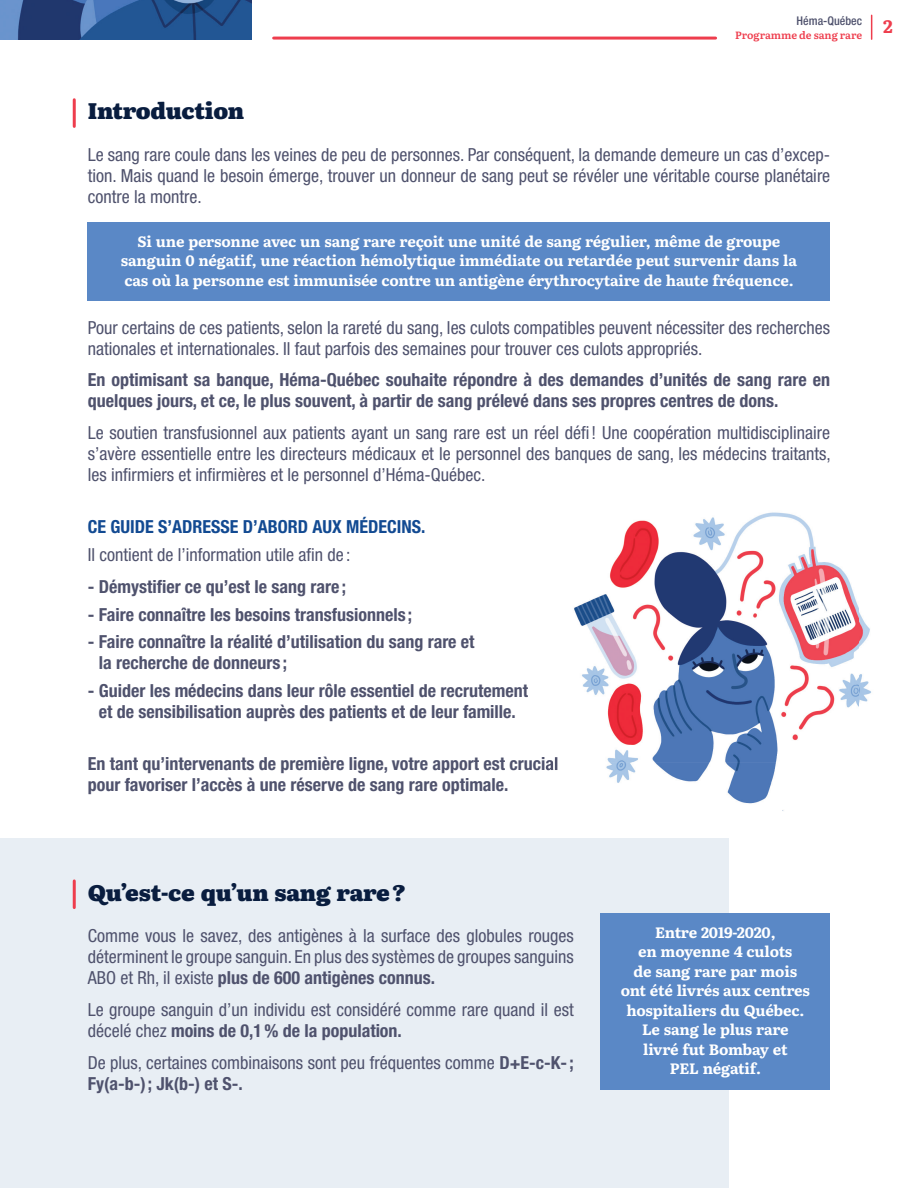
<style>
.page{position:relative;width:918px;height:1188px;background:#fff}
.page>*{position:absolute;margin:0;border:0;box-sizing:border-box;transform-origin:0 0}
.t1{font:900 22.5px "Literata";letter-spacing:-.015em;color:#091d3f}
.t2{font:condensed 18px/21px "Helvetica Neue";color:#4f526d;text-align:justify}
.t3{font:700 condensed 18px/21px "Helvetica Neue";color:#4f526d}
.t4{font:700 condensed 18px "Helvetica Neue";color:#124a92}
.t5{font:700 18px "Literata";color:#ee3d4d}
.t6{font:700 15px/19.5px "Literata";letter-spacing:-.015em;color:#fff;text-align:center}
.t7{font:500 condensed 12px "Helvetica Neue";color:#4f526d}
.t8{font:600 10.5px "Literata";letter-spacing:-.005em;color:#ee3d4d}
.s1{font-weight:700}
</style>
<div class="page">
<div style="left:0;top:838px;width:729px;height:350px;background:#e8eef4"></div>
<hr style="left:73px;top:100px;width:3px;height:26px;background:#ee3d4d">
<div style="left:88px;top:222px;width:742px;height:79px;background:#5a88c6"></div>
<img style="left:557px;top:512px;width:314px;height:299px">
<img style="left:546px;top:757px;width:11px;height:14px">
<hr style="left:73px;top:881px;width:3px;height:27px;background:#ee3d4d">
<div style="left:600px;top:913px;width:230px;height:176px;background:#5a88c6"></div>
<svg style="left:871px;top:15px;width:1px;height:24px"></svg>
<img style="left:0;top:0;width:252px;height:40px">
<hr style="left:274px;top:37px;width:442px;height:3px;background:#ee3d4d">
<p class="t7" style="left:797px;top:14px;width:67px">Héma-Québec</p>
<p class="t8" style="left:735px;top:27px;width:128px">Programme de sang rare</p>
<p class="t5" style="left:883px;top:12px;width:11px">2</p>
<p class="t1" style="left:88px;top:94px;width:158px">Introduction</p>
<p class="t2" style="left:88px;top:144px;width:744px">Le sang rare coule dans les veines de peu de personnes. Par conséquent, la demande demeure un cas d’excep&shy;tion. Mais quand le besoin émerge, trouver un donneur de sang peut se révéler une véritable course planétaire contre la montre.</p>
<p class="t6" style="left:121px;top:230px;width:678px">Si une personne avec un sang rare reçoit une unité de sang régulier, même de groupe sanguin 0 négatif, une réaction hémolytique immédiate ou retardée peut survenir dans la cas où la personne est immunisée contre un antigène érythrocytaire de haute fréquence.</p>
<p class="t2" style="left:88px;top:317px;width:744px">Pour certains de ces patients, selon la rareté du sang, les culots compatibles peuvent nécessiter des recherches nationales et internationales. Il faut parfois des semaines pour trouver ces culots appropriés.</p>
<p class="t3" style="left:88px;top:369px;width:744px">En optimisant sa banque, Héma-Québec souhaite répondre à des demandes d’unités de sang rare en quelques jours, et ce, le plus souvent, à partir de sang prélevé dans ses propres centres de dons.</p>
<p class="t2" style="left:88px;top:422px;width:745px">Le soutien transfusionnel aux patients ayant un sang rare est un réel défi ! Une coopération multidisciplinaire s’avère essentielle entre les directeurs médicaux et le personnel des banques de sang, les médecins traitants, les infirmiers et infirmières et le personnel d’Héma-Québec.</p>
<p class="t4" style="left:88px;top:516px;width:339px">CE GUIDE S’ADRESSE D’ABORD AUX MÉDECINS.</p>
<p class="t2" style="left:88px;top:544px;width:264px">Il contient de l’information utile afin de :</p>
<p class="t3" style="left:88px;top:576px;width:260px">- Démystifier ce qu’est le sang rare ;</p>
<p class="t3" style="left:88px;top:603px;width:326px">- Faire connaître les besoins transfusionnels ;</p>
<p class="t3" style="left:99px;top:631px;width:377px;text-indent:-11px">- Faire connaître la réalité d’utilisation du sang rare et la recherche de donneurs ;</p>
<p class="t3" style="left:88px;top:680px;width:442px;text-align:center">- Guider les médecins dans leur rôle essentiel de recrutement et de sensibilisation auprès des patients et de leur famille.</p>
<p class="t3" style="left:88px;top:753px;width:472px">En tant qu’intervenants de première ligne, votre apport est crucial pour favoriser l’accès à une réserve de sang rare optimale.</p>
<p class="t1" style="left:88px;top:875px;width:319px">Qu’est-ce qu’un sang rare ?</p>
<p class="t2" style="left:88px;top:925px;width:487px">Comme vous le savez, des antigènes à la surface des globules rouges déterminent le groupe sanguin. En plus des systèmes de groupes sanguins ABO et Rh, il existe <span class="s1">plus de 600 antigènes connus.</span></p>
<p class="t2" style="left:88px;top:999px;width:487px">Le groupe sanguin d’un individu est considéré comme rare quand il est décelé chez <span class="s1">moins de 0,1 % de la population.</span></p>
<p class="t2" style="left:88px;top:1052px;width:487px">De plus, certaines combinaisons sont peu fréquentes comme <span class="s1">D+E-c-K- ;<br>Fy(a-b-) ; Jk(b-) et S-.</span></p>
<p class="t6" style="left:621px;top:921px;width:191px">Entre 2019-2020,<br>en moyenne 4 culots<br>de sang rare par mois ont été livrés aux centres hospitaliers du Québec.<br>Le sang le plus rare<br>livré fut Bombay et<br>PEL négatif.</p>
</div>
